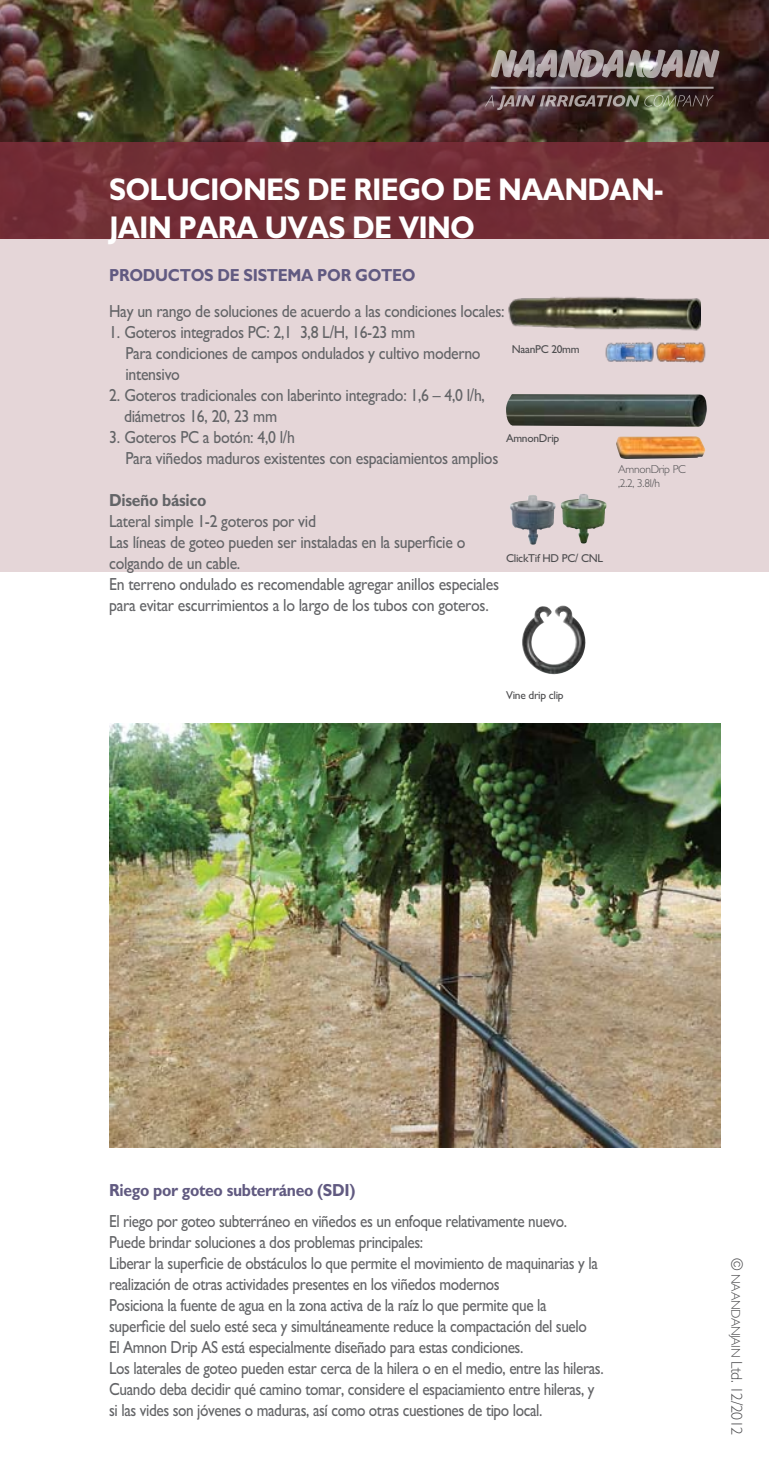
<style>
.page{position:relative;width:769px;height:1474px;background:#fff}
.page>*{position:absolute;margin:0;border:0;box-sizing:border-box;transform-origin:0 0}
.t1{font:700 31.5px/37.8px "M Gill Sans";letter-spacing:-.025em;color:#fff;scale:.9 1}
.t2{font:17.5px/21px "M Gill Sans";letter-spacing:-.025em;color:#636467;scale:.87 1}
.t3{font:17.5px/21px "M Gill Sans";letter-spacing:-.025em;color:#636467;scale:.9 1}
.t4{font:700 17.5px "M Gill Sans";letter-spacing:-.02em;color:#615a81;scale:.9 1}
.t5{font:700 17.5px "M Gill Sans";letter-spacing:-.02em;color:#636467;scale:.9 1}
.t6{font:300 15.75px "M Gill Sans";letter-spacing:-.03em;color:#4d4d4f}
.t7{font:11.38px "M Gill Sans";letter-spacing:-.025em;color:#4d4d4f}
.t8{font:300 11.38px/14.3px "M Gill Sans";letter-spacing:-.025em;color:#4d4d4f}
.s1{font-size:12.6px}
</style>
<div class="page">
<img style="left:0;top:0;width:769px;height:142px">
<div style="left:0;top:237px;width:769px;height:334px;background:#e5d6d8"></div>
<div style="left:0;top:142px;width:769px;height:96px;background:#722e35"></div>
<svg style="left:485px;top:95px;width:229px;height:15px;background:#655850"></svg>
<svg style="left:491px;top:49px;width:229px;height:29px;background:#857978"></svg>
<hr style="left:491px;top:87px;width:223px;height:2px;background:#fff">
<img style="left:508px;top:297px;width:192px;height:34px">
<img style="left:605px;top:342px;width:101px;height:21px">
<img style="left:616px;top:436px;width:89px;height:23px">
<img style="left:506px;top:394px;width:201px;height:33px">
<img style="left:510px;top:495px;width:44px;height:49px">
<img style="left:561px;top:494px;width:45px;height:49px">
<img style="left:109px;top:723px;width:612px;height:424px">
<img style="left:522px;top:605px;width:53px;height:59px">
<h1 class="t1" style="left:109px;top:171px;width:618px">SOLUCIONES DE RIEGO DE NAANDAN-<br>JAIN PARA UVAS DE VINO</h1>
<p class="t4" style="left:109px;top:266px;width:342px">PRODUCTOS DE SISTEMA POR GOTEO</p>
<p class="t3" style="left:109px;top:301px;width:441px">Hay un rango de soluciones de acuerdo a las condiciones locales:</p>
<p class="t3" style="left:125px;top:322px;width:396px;text-indent:-16px">1. Goteros integrados PC: 2,1 3,8 L/H, 16-23 mm<br>Para condiciones de campos ondulados y cultivo moderno intensivo</p>
<p class="t3" style="left:124px;top:385px;width:403px;text-indent:-15px">2. Goteros tradicionales con laberinto integrado: 1,6 – 4,0 l/h, diámetros 16, 20, 23 mm</p>
<p class="t3" style="left:125px;top:427px;width:416px;text-indent:-16px">3. Goteros PC a botón: 4,0 l/h<br>Para viñedos maduros existentes con espaciamientos amplios</p>
<p class="t5" style="left:109px;top:491px;width:110px">Diseño básico</p>
<p class="t3" style="left:109px;top:511px;width:435px">Lateral simple 1-2 goteros por vid<br>Las líneas de goteo pueden ser instaladas en la superficie o colgando de un cable.<br>En terreno ondulado es recomendable agregar anillos especiales para evitar escurrimientos a lo largo de los tubos con goteros.</p>
<p class="t7" style="left:512px;top:343px;width:69px">NaanPC 20mm</p>
<p class="t7" style="left:506px;top:432px;width:55px">AmnonDrip</p>
<p class="t7" style="left:506px;top:552px;width:99px">ClickTif HD PC/ CNL</p>
<p class="t8" style="left:618px;top:462px;width:69px">AmnonDrip PC ,2.2, 3.8l/h</p>
<p class="t7" style="left:506px;top:688px;width:59px">Vine drip clip</p>
<p class="t4" style="left:109px;top:1179px;width:275px">Riego por goteo subterráneo (SDI)</p>
<p class="t2" style="left:109px;top:1210px;width:570px">El riego por goteo subterráneo en viñedos es un enfoque relativamente nuevo.<br>Puede brindar soluciones a dos problemas principales:<br>Liberar la superficie de obstáculos lo que permite el movimiento de maquinarias y la realización de otras actividades presentes en los viñedos modernos<br>Posiciona la fuente de agua en la zona activa de la raíz lo que permite que la superficie del suelo esté seca y simultáneamente reduce la compactación del suelo<br>El Amnon Drip AS está especialmente diseñado para estas condiciones.<br>Los laterales de goteo pueden estar cerca de la hilera o en el medio, entre las hileras.<br>Cuando deba decidir qué camino tomar, considere el espaciamiento entre hileras, y si las vides son jóvenes o maduras, así como otras cuestiones de tipo local.</p>
<p class="t6" style="left:745px;top:1258px;width:178px;rotate:90deg">© <span class="s1">NAANDANJAIN</span> Ltd. 12/2012</p>
</div>
